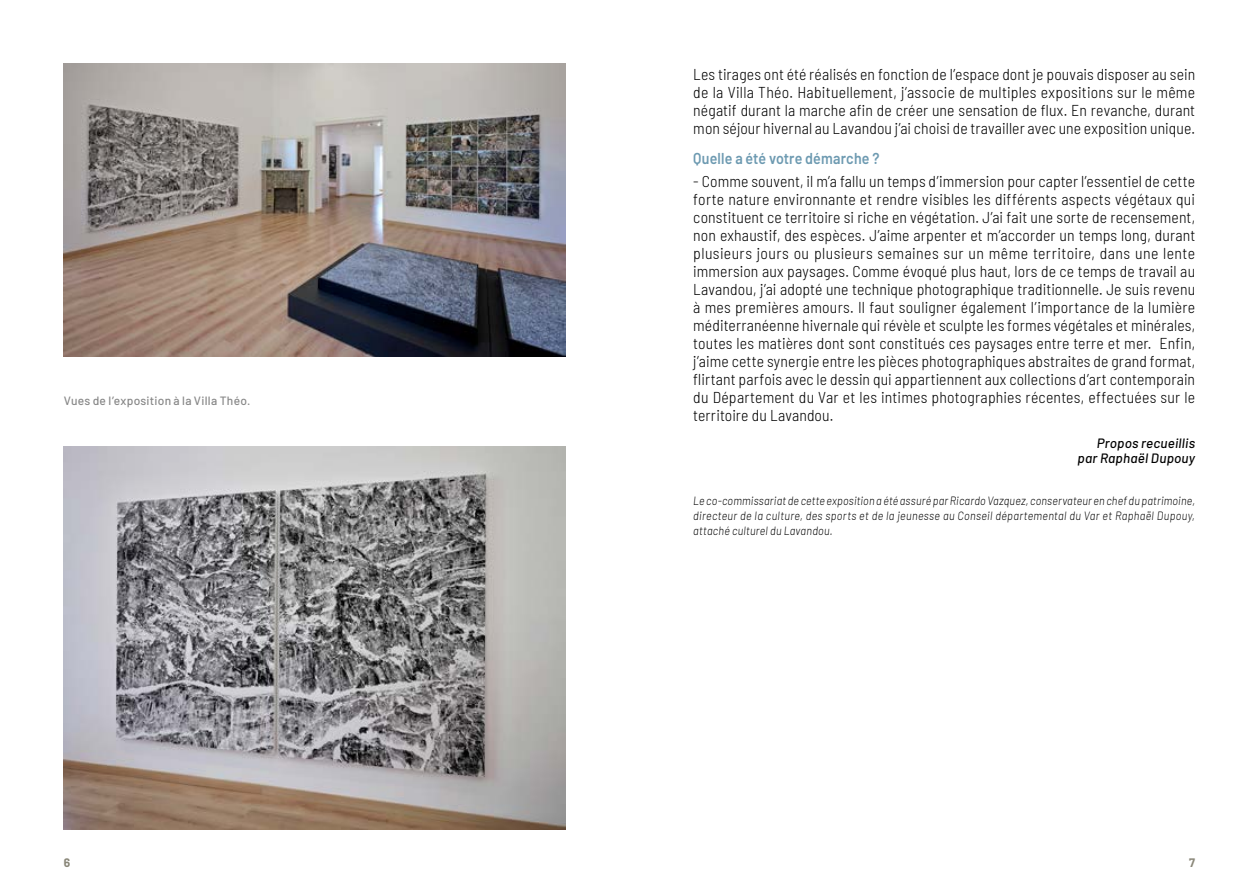
<style>
.page{position:relative;width:1259px;height:893px;background:#fff}
.page>*{position:absolute;margin:0;border:0;box-sizing:border-box;transform-origin:0 0}
.t1{font:300 semi-condensed 15.75px/18px "Barlow";letter-spacing:.01em;color:#000;text-align:justify}
.t2{font:600 15.75px "Barlow";letter-spacing:.01em;color:#6d9ab1;scale:.9 1}
.t3{font:italic 500 13.5px/15px "Barlow";letter-spacing:.015em;color:#000;text-align:right}
.t4{font:italic 300 12px/15px "Barlow";letter-spacing:.02em;color:#000;text-align:justify;scale:.9 1}
.t5{font:500 12px "Barlow";letter-spacing:.02em;color:#878787}
.t6{font:700 12px "Barlow";color:#8a8779}
</style>
<div class="page">
<img style="left:64px;top:64px;width:502px;height:293px">
<img style="left:64px;top:446px;width:502px;height:384px">
<p class="t5" style="left:64px;top:391px;width:188px">Vues de l’exposition à la Villa Théo.</p>
<p class="t1" style="left:693px;top:64px;width:503px">Les tirages ont été réalisés en fonction de l’espace dont je pouvais disposer au sein de la Villa Théo. Habituellement, j’associe de multiples expositions sur le même négatif durant la marche afin de créer une sensation de flux. En revanche, durant mon séjour hivernal au Lavandou j’ai choisi de travailler avec une exposition unique.</p>
<p class="t2" style="left:693px;top:147px;width:208px">Quelle a été votre démarche ?</p>
<p class="t1" style="left:693px;top:171px;width:503px">- Comme souvent, il m’a fallu un temps d’immersion pour capter l’essentiel de cette forte nature environnante et rendre visibles les différents aspects végétaux qui constituent ce territoire si riche en végétation. J’ai fait une sorte de recensement, non exhaustif, des espèces. J’aime arpenter et m’accorder un temps long, durant plusieurs jours ou plusieurs semaines sur un même territoire, dans une lente immersion aux paysages. Comme évoqué plus haut, lors de ce temps de travail au Lavandou, j’ai adopté une technique photographique traditionnelle. Je suis revenu à mes premières amours. Il faut souligner également l’importance de la lumière méditerranéenne hivernale qui révèle et sculpte les formes végétales et minérales, toutes les matières dont sont constitués ces paysages entre terre et mer. Enfin, j’aime cette synergie entre les pièces photographiques abstraites de grand format, flirtant parfois avec le dessin qui appartiennent aux collections d’art contemporain du Département du Var et les intimes photographies récentes, effectuées sur le territoire du Lavandou.</p>
<p class="t3" style="left:1077px;top:435px;width:119px">Propos recueillis par Raphaël Dupouy</p>
<p class="t4" style="left:693px;top:492px;width:559px">Le co-commissariat de cette exposition a été assuré par Ricardo Vazquez, conservateur en chef du patrimoine, directeur de la culture, des sports et de la jeunesse au Conseil départemental du Var et Raphaël Dupouy, attaché culturel du Lavandou.</p>
<p class="t6" style="left:64px;top:854px;width:8px">6</p>
<p class="t6" style="left:1189px;top:854px;width:7px">7</p>
</div>
